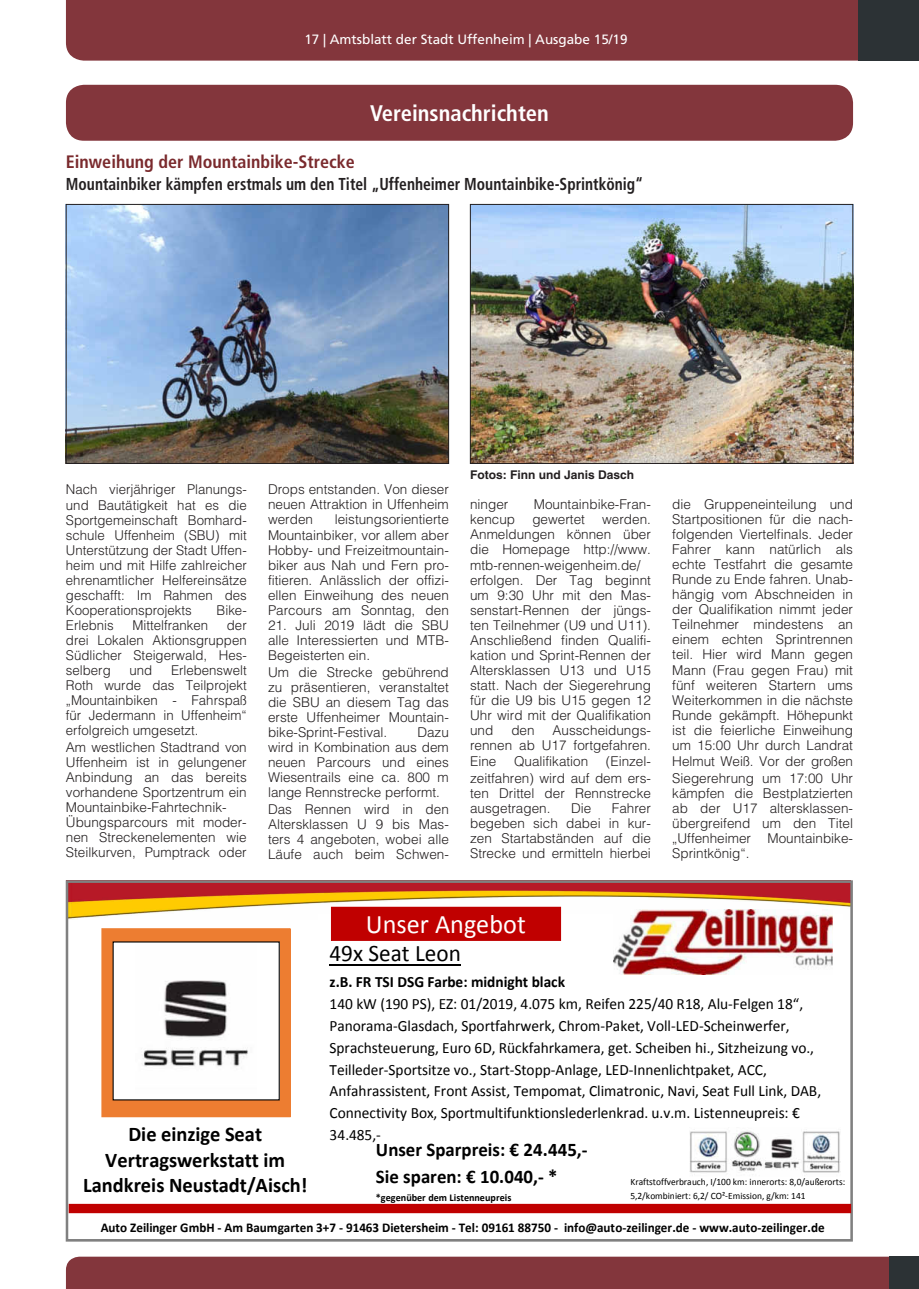
<style>
.page{position:relative;width:919px;height:1289px;background:#fff}
.page>*{position:absolute;margin:0;border:0;box-sizing:border-box;transform-origin:0 0}
.t1{font:26.85px "Calibri";color:#fff}
.t2{font:23.7px "Calibri";color:#000}
.t3{font:700 condensed 22.5px "Frutiger LT";color:#fff}
.t4{font:700 20.85px/25.5px "Calibri";color:#000;text-align:center}
.t5{font:700 19.35px/27.2px "Calibri";letter-spacing:.005em;color:#000}
.t6{font:700 condensed 18px "Frutiger LT";color:#7a2a2d}
.t7{font:700 condensed 17.25px "Frutiger LT";color:#231f20;scale:.9 1}
.t8{font:15.75px/21.9px "Calibri";color:#000}
.t9{font:700 15.75px "Calibri";letter-spacing:-.005em;color:#000}
.t10{font:300 13.5px/15px "Helvetica LT";color:#231f20;text-align:justify}
.t11{font:13.5px "Frutiger LT";color:#fff}
.t12{font:700 13.35px "Calibri";color:#000}
.t13{font:700 12px "Helvetica LT";color:#231f20}
.t14{font:700 10.35px "Calibri";color:#000}
.t15{font:9.6px/13.5px "Calibri";color:#000}
</style>
<div class="page">
<div style="left:66px;top:1256px;width:823px;height:32px;background:#83363c"></div>
<div style="left:889px;top:1256px;width:29px;height:32px;background:#2c3235"></div>
<div style="left:66px;top:0;width:792px;height:61px;background:#83363c"></div>
<div style="left:858px;top:0;width:60px;height:61px;background:#2c3235"></div>
<div style="left:66px;top:85px;width:787px;height:56px;background:#83363c;border-radius:18px"></div>
<img style="left:68px;top:206px;width:379px;height:255px">
<div style="left:66px;top:204px;width:383px;height:259px;border:1px solid #231f20"></div>
<img style="left:472px;top:206px;width:379px;height:255px">
<div style="left:470px;top:204px;width:383px;height:259px;border:1px solid #231f20"></div>
<img style="left:70px;top:884px;width:778px;height:35px">
<div style="left:102px;top:928px;width:188px;height:188px;background:#ed7d31"></div>
<div style="left:101px;top:928px;width:189px;height:189px;border:1px solid #ed7d31"></div>
<div style="left:113px;top:942px;width:166px;height:157px;background:#fff"></div>
<div style="left:318px;top:913px;width:525px;height:290px;background:#fff"></div>
<hr style="left:329px;top:964px;width:132px;height:1px;background:#000">
<div style="left:66px;top:880px;width:786px;height:361px;border:3px solid #808080"></div>
<div style="left:69px;top:1204px;width:781px;height:8px;background:#c00000"></div>
<div style="left:69px;top:1203px;width:782px;height:10px;border:1px solid #c00000"></div>
<img style="left:613px;top:909px;width:219px;height:65px">
<div style="left:331px;top:907px;width:229px;height:33px;background:#c00000"></div>
<div style="left:331px;top:906px;width:230px;height:34px;border:1px solid #c00000"></div>
<img style="left:690px;top:1131px;width:150px;height:42px">
<img style="left:142px;top:980px;width:106px;height:87px">
<p class="t11" style="left:304px;top:32px;width:325px">17 | Amtsblatt der Stadt Uffenheim | Ausgabe 15/19</p>
<h3 class="t3" style="left:370px;top:100px;width:180px">Vereinsnachrichten</h3>
<h3 class="t6" style="left:66px;top:151px;width:290px">Einweihung der Mountainbike-Strecke</h3>
<p class="t7" style="left:66px;top:174px;width:643px">Mountainbiker kämpfen erstmals um den Titel „Uffenheimer Mountainbike-Sprintkönig“</p>
<p class="t10" style="left:66px;top:482px;width:182px">Nach vierjähriger Planungs&shy;und Bautätigkeit hat es die Sportgemeinschaft Bomhard&shy;schule Uffenheim (SBU) mit Unterstützung der Stadt Uffen&shy;heim und mit Hilfe zahlreicher ehrenamtlicher Helfereinsätze geschafft: Im Rahmen des Kooperationsprojekts</p>
<p class="t10" style="left:216px;top:602px;width:32px">Bike-</p>
<p class="t10" style="left:66px;top:617px;width:49px">Erlebnis</p>
<p class="t10" style="left:132px;top:617px;width:77px">Mittelfranken</p>
<p class="t10" style="left:66px;top:617px;width:182px;text-indent:161px">der drei Lokalen Aktionsgruppen Südlicher Steigerwald, Hes&shy;selberg</p>
<p class="t10" style="left:66px;top:662px;width:182px;text-indent:105px">Erlebenswelt Roth wurde das Teilprojekt „Mountainbiken - Fahrspaß für Jedermann in Uffenheim“ erfolgreich umgesetzt.</p>
<p class="t10" style="left:66px;top:739px;width:182px;text-align:left">Am westlichen Stadtrand von<br>Uffenheim ist in gelungener<br>Anbindung an das bereits vorhandene Sportzentrum ein<br>Mountainbike-Fahrtechnik-<br>Übungsparcours mit moder&shy;nen Streckenelementen wie<br>Steilkurven, Pumptrack oder</p>
<p class="t10" style="left:129px;top:662px;width:24px">und</p>
<p class="t10" style="left:268px;top:482px;width:182px">Drops entstanden. Von dieser neuen Attraktion in Uffenheim werden</p>
<p class="t10" style="left:268px;top:512px;width:182px;text-indent:67px">leistungsorientierte Mountainbiker, vor allem aber Hobby- und Freizeitmountain&shy;biker aus Nah und Fern pro&shy;fitieren. Anlässlich der offizi&shy;ellen Einweihung des neuen Parcours am Sonntag, den</p>
<p class="t10" style="left:268px;top:617px;width:182px">21. Juli 2019 lädt die SBU alle Interessierten und MTB-Begeisterten ein.</p>
<p class="t10" style="left:268px;top:664px;width:182px">Um die Strecke gebührend zu präsentieren, veranstaltet die SBU an diesem Tag das erste Uffenheimer Mountain&shy;bike-Sprint-Festival.</p>
<p class="t10" style="left:268px;top:724px;width:182px;text-indent:149px">Dazu wird in Kombination aus dem neuen Parcours und eines Wiesentrails eine ca. 800 m lange Rennstrecke performt.</p>
<p class="t10" style="left:268px;top:801px;width:182px">Das Rennen wird in den Altersklassen U 9 bis Mas&shy;ters 4 angeboten, wobei alle Läufe auch beim Schwen-</p>
<p class="t13" style="left:470px;top:468px;width:166px">Fotos: Finn und Janis Dasch</p>
<p class="t10" style="left:470px;top:497px;width:40px">ninger</p>
<p class="t10" style="left:534px;top:497px;width:119px">Mountainbike-Fran-</p>
<p class="t10" style="left:470px;top:512px;width:47px">kencup</p>
<p class="t10" style="left:532px;top:512px;width:54px">gewertet</p>
<p class="t10" style="left:470px;top:512px;width:182px;text-align:left;text-indent:132px">werden.<br>Anmeldungen können über die Homepage http://www. mtb-rennen-weigenheim. de/ erfolgen. Der Tag beginnt um 9:30 Uhr mit den Mas&shy;senstart-Rennen der jüngs&shy;ten Teilnehmer (U9 und U11).<br>Anschließend finden Qualifi&shy;kation und Sprint-Rennen der<br>Altersklassen U13 und U15 statt. Nach der Siegerehrung für die U9 bis U15 gegen 12<br>Uhr wird mit der Qualifikation und</p>
<p class="t10" style="left:470px;top:722px;width:182px;text-align:right">Ausscheidungs-<br>rennen ab U17 fortgefahren.</p>
<p class="t10" style="left:470px;top:753px;width:28px">Eine</p>
<p class="t10" style="left:514px;top:753px;width:76px">Qualifikation</p>
<p class="t10" style="left:511px;top:722px;width:25px">den</p>
<p class="t10" style="left:470px;top:753px;width:182px;line-height:16.5px;text-align:right">(Einzel-<br>zeitfahren) wird auf dem ers-</p>
<p class="t10" style="left:470px;top:785px;width:182px">ten Drittel der Rennstrecke ausgetragen.</p>
<p class="t10" style="left:470px;top:800px;width:182px;text-indent:142px">Fahrer begeben sich dabei in kur&shy;zen Startabständen auf die Strecke und ermitteln hierbei</p>
<p class="t10" style="left:571px;top:800px;width:22px">Die</p>
<h1 class="t1" style="left:366px;top:906px;width:161px">Unser Angebot</h1>
<p class="t10" style="left:672px;top:497px;width:182px">die Gruppeneinteilung und Startpositionen für die nach&shy;folgenden Viertelfinals. Jeder Fahrer kann natürlich als echte Testfahrt die gesamte Runde zu Ende fahren. Unab&shy;hängig vom Abschneiden in der Qualifikation nimmt jeder Teilnehmer mindestens an einem echten Sprintrennen teil. Hier wird Mann gegen Mann (Frau gegen Frau) mit fünf weiteren Startern ums Weiterkommen in die nächste Runde gekämpft. Höhepunkt ist die feierliche Einweihung um 15:00 Uhr durch Landrat</p>
<p class="t10" style="left:672px;top:752px;width:182px;line-height:16.5px">Helmut Weiß. Vor der großen<br>Siegerehrung um 17:00 Uhr</p>
<p class="t10" style="left:672px;top:785px;width:182px">kämpfen die Bestplatzierten ab der U17 altersklassen&shy;übergreifend um den Titel „Uffenheimer Mountainbike-Sprintkönig“.</p>
<h3 class="t4" style="left:83px;top:1121px;width:226px">Die einzige Seat<br>Vertragswerkstatt im<br>Landkreis Neustadt/Aisch!</h3>
<h2 class="t2" style="left:329px;top:938px;width:133px">49x Seat Leon</h2>
<p class="t9" style="left:329px;top:971px;width:237px">z.B. FR TSI DSG Farbe: midnight black</p>
<p class="t8" style="left:329px;top:992px;width:493px">140 kW (190 PS), EZ: 01/2019, 4.075 km, Reifen 225/40 R18, Alu-Felgen 18“, Panorama-Glasdach, Sportfahrwerk, Chrom-Paket, Voll-LED-Scheinwerfer, Sprachsteuerung, Euro 6D, Rückfahrkamera, get. Scheiben hi., Sitzheizung vo., Teilleder-Sportsitze vo., Start-Stopp-Anlage, LED-Innenlichtpaket, ACC, Anfahrassistent, Front Assist, Tempomat, Climatronic, Navi, Seat Full Link, DAB, Connectivity Box, Sportmultifunktionslederlenkrad. u.v.m. Listenneupreis: € 34.485,-</p>
<h3 class="t5" style="left:376px;top:1135px;width:213px">Unser Sparpreis: € 24.445,-<br>Sie sparen: € 10.040,- *</h3>
<p class="t14" style="left:376px;top:1191px;width:137px">*gegenüber dem Listenneupreis</p>
<p class="t15" style="left:630px;top:1175px;width:216px">Kraftstoffverbrauch, I/100 km: innerorts: 8,0/außerorts:<br>5,2/kombiniert: 6,2/ CO²-Emission, g/km: 141</p>
<p class="t12" style="left:101px;top:1218px;width:725px">Auto Zeilinger GmbH - Am Baumgarten 3+7 - 91463 Dietersheim - Tel: 09161 88750 - info@auto-zeilinger.de - www.auto-zeilinger.de</p>
</div>
